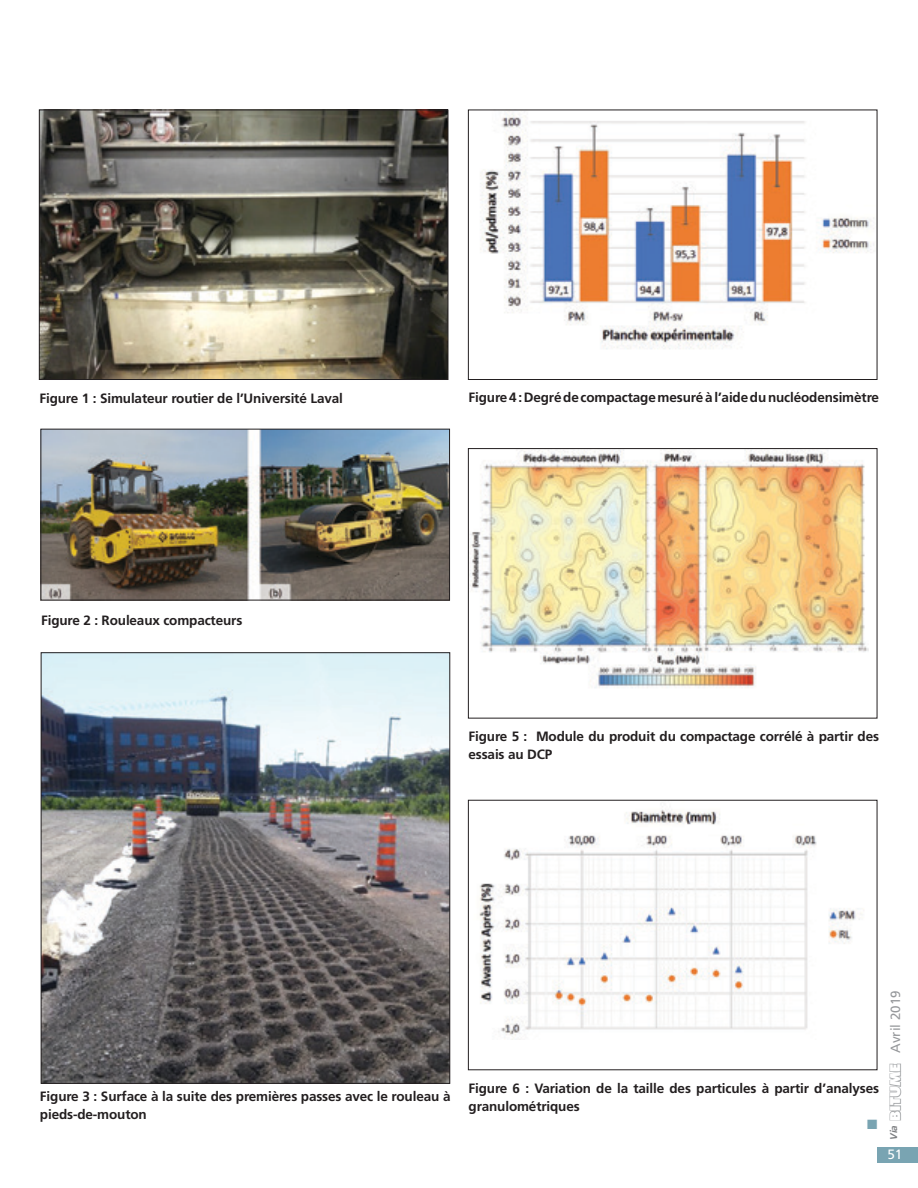
<style>
.page{position:relative;width:918px;height:1188px;background:#fff}
.page>*{position:absolute;margin:0;border:0;box-sizing:border-box;transform-origin:0 0}
.t1{font:700 13.5px/18px "Frutiger";letter-spacing:-.01em;color:#231f20}
.t2{font:13.5px "Frutiger";color:#fff}
.t3{font:13.5px "Zapf Dingbats ITC";color:#79a4b2}
.t4{font:13.35px "Frutiger";color:#96989b}
.t5{font:italic 700 9.9px "Frutiger";color:#7c7e81}
.s1{font-family:"Futura LT";font-weight:800;color:#fff}
</style>
<div class="page">
<div style="left:878px;top:1148px;width:40px;height:15px;background:#79a4b2"></div>
<svg style="left:889px;top:1063px;width:13px;height:58px"></svg>
<img style="left:480px;top:112px;width:394px;height:237px">
<div style="left:468px;top:110px;width:409px;height:270px;border:1px solid #231f20"></div>
<img style="left:470px;top:450px;width:398px;height:238px">
<div style="left:468px;top:448px;width:409px;height:271px;border:1px solid #231f20"></div>
<img style="left:479px;top:806px;width:383px;height:234px">
<div style="left:468px;top:800px;width:409px;height:270px;border:1px solid #231f20"></div>
<img style="left:41px;top:112px;width:405px;height:266px">
<div style="left:39px;top:110px;width:409px;height:270px;border:1px solid #231f20"></div>
<img style="left:42px;top:431px;width:406px;height:167px">
<div style="left:40px;top:429px;width:410px;height:171px;border:1px solid #231f20"></div>
<img style="left:43px;top:654px;width:405px;height:428px">
<p class="t1" style="left:40px;top:389px;width:305px">Figure 1 : Simulateur routier de l’Université Laval</p>
<p class="t1" style="left:41px;top:611px;width:203px">Figure 2 : Rouleaux compacteurs</p>
<p class="t1" style="left:469px;top:389px;width:412px">Figure 4 : Degré de compactage mesuré à l’aide du nucléodensimètre</p>
<p class="t1" style="left:469px;top:727px;width:412px">Figure 5 : Module du produit du compactage corrélé à partir des essais au DCP</p>
<p class="t1" style="left:40px;top:1087px;width:412px">Figure 3 : Surface à la suite des premières passes avec le rouleau à pieds-de-mouton</p>
<p class="t1" style="left:469px;top:1079px;width:412px">Figure 6 : Variation de la taille des particules à partir d’analyses granulométriques</p>
<p class="t3" style="left:867px;top:1118px;width:12px">■</p>
<p class="t4" style="left:888px;top:1120px;width:131px;rotate:-90deg"><span class="s1">BITUME</span> Avril 2019</p>
<p class="t5" style="left:888px;top:1140px;width:16px;rotate:-90deg">Via</p>
<p class="t2" style="left:887px;top:1147px;width:17px">51</p>
</div>
